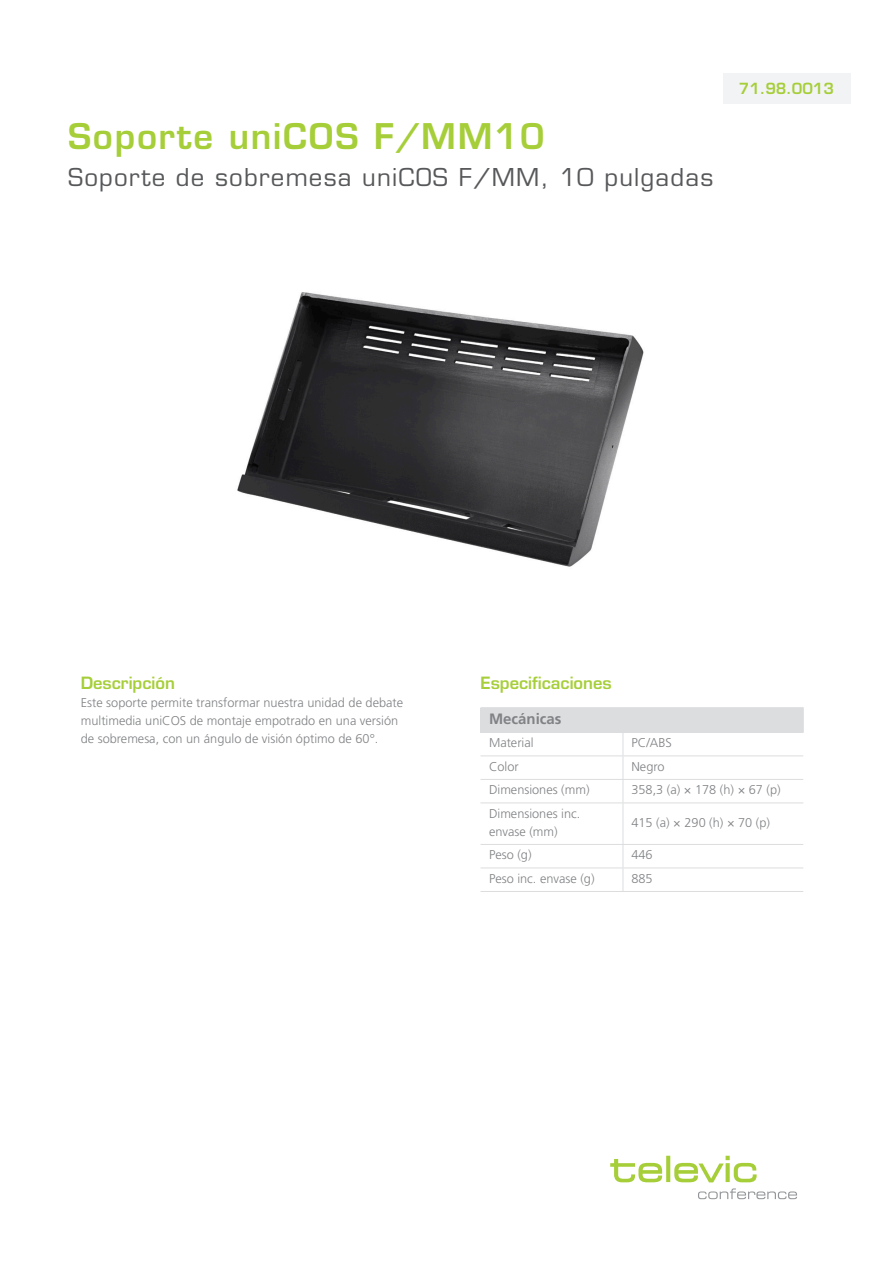
<style>
.page{position:relative;width:893px;height:1263px;background:#fff}
.page>*{position:absolute;margin:0;border:0;box-sizing:border-box;transform-origin:0 0}
.Titel_niveau_1{font:600 34.5px "Eurostile LT Std";letter-spacing:.05em;color:#a6ce39}
.Titel_niveau_2{font:24px "Eurostile LT Std";letter-spacing:.05em;color:#57585a}
.Titel_niveau_3{font:600 16.5px "Eurostile LT Std";color:#a6ce39}
.DATASHEET_-_number{font:600 15px "Eurostile LT Std";color:#a6ce39}
.Titel_-_cell{font:700 15px "Frutiger LT Std";color:#808285}
.BROOD___regular{font:300 12.75px/18px "Frutiger LT Std";color:#808285}
.Text_-_cell{font:300 12.75px/18px "Frutiger LT Std";color:#808285}
</style>
<div class="page">
<svg style="left:698px;top:1188px;width:99px;height:11px"></svg>
<svg style="left:610px;top:1156px;width:147px;height:26px"></svg>
<img style="left:237px;top:292px;width:407px;height:275px">
<div style="left:480px;top:708px;width:323px;height:24px;background:#dcdddf"></div>
<svg style="left:803px;top:708px;width:1px;height:24px"></svg>
<hr style="left:480px;top:779px;width:143px;height:1px;background:#dcdddf">
<hr style="left:623px;top:779px;width:180px;height:1px;background:#dcdddf">
<hr style="left:623px;top:802px;width:180px;height:1px;background:#dcdddf">
<hr style="left:480px;top:755px;width:143px;height:1px;background:#dcdddf">
<hr style="left:480px;top:802px;width:143px;height:1px;background:#dcdddf">
<hr style="left:480px;top:844px;width:143px;height:1px;background:#dcdddf">
<hr style="left:480px;top:867px;width:143px;height:1px;background:#dcdddf">
<hr style="left:480px;top:891px;width:143px;height:1px;background:#dcdddf">
<hr style="left:623px;top:755px;width:180px;height:1px;background:#dcdddf">
<svg style="left:623px;top:733px;width:1px;height:69px"></svg>
<hr style="left:623px;top:803px;width:1px;height:41px;background:#dcdddf">
<hr style="left:623px;top:844px;width:180px;height:1px;background:#dcdddf">
<hr style="left:623px;top:867px;width:180px;height:1px;background:#dcdddf">
<svg style="left:623px;top:845px;width:1px;height:46px"></svg>
<hr style="left:623px;top:891px;width:180px;height:1px;background:#dcdddf">
<hr style="left:480px;top:707px;width:143px;height:1px;background:#dcdddf">
<hr style="left:623px;top:707px;width:181px;height:1px;background:#dcdddf">
<hr style="left:480px;top:732px;width:143px;height:1px;background:#dcdddf">
<hr style="left:623px;top:732px;width:181px;height:1px;background:#dcdddf">
<div style="left:722px;top:73px;width:128px;height:30px;background:#f2f3f4"></div>
<p class="Titel_niveau_1" style="left:68px;top:115px;width:478px">Soporte uniCOS F/MM10</p>
<p class="Titel_niveau_2" style="left:68px;top:163px;width:647px">Soporte de sobremesa uniCOS F/MM, 10 pulgadas</p>
<p class="DATASHEET_-_number" style="left:739px;top:79px;width:97px">71.98.0013</p>
<p class="DATASHEET_-_number" style="left:792px;top:79px;width:44px">2 00</p>
<p class="Titel_niveau_3" style="left:81px;top:672px;width:96px">Descripción</p>
<p class="BROOD___regular" style="left:81px;top:693px;width:324px">Este soporte permite transformar nuestra unidad de debate multimedia uniCOS de montaje empotrado en una versión de sobremesa, con un ángulo de visión óptimo de 60°.</p>
<p class="Titel_niveau_3" style="left:480px;top:672px;width:133px">Especificaciones</p>
<p class="Titel_-_cell" style="left:489px;top:710px;width:74px">Mecánicas</p>
<p class="Text_-_cell" style="left:489px;top:734px;width:46px">Material</p>
<p class="Text_-_cell" style="left:631px;top:734px;width:42px">PC/ABS</p>
<p class="Text_-_cell" style="left:489px;top:758px;width:31px">Color</p>
<p class="Text_-_cell" style="left:631px;top:758px;width:35px">Negro</p>
<p class="Text_-_cell" style="left:489px;top:781px;width:102px">Dimensiones (mm)</p>
<p class="Text_-_cell" style="left:631px;top:781px;width:151px">358,3 (a) × 178 (h) × 67 (p)</p>
<p class="Text_-_cell" style="left:489px;top:805px;width:93px">Dimensiones inc. envase (mm)</p>
<p class="Text_-_cell" style="left:631px;top:814px;width:140px">415 (a) × 290 (h) × 70 (p)</p>
<p class="Text_-_cell" style="left:489px;top:846px;width:44px">Peso (g)</p>
<p class="Text_-_cell" style="left:631px;top:846px;width:23px">446</p>
<p class="Text_-_cell" style="left:489px;top:870px;width:107px">Peso inc. envase (g)</p>
<p class="Text_-_cell" style="left:631px;top:870px;width:23px">885</p>
</div>
